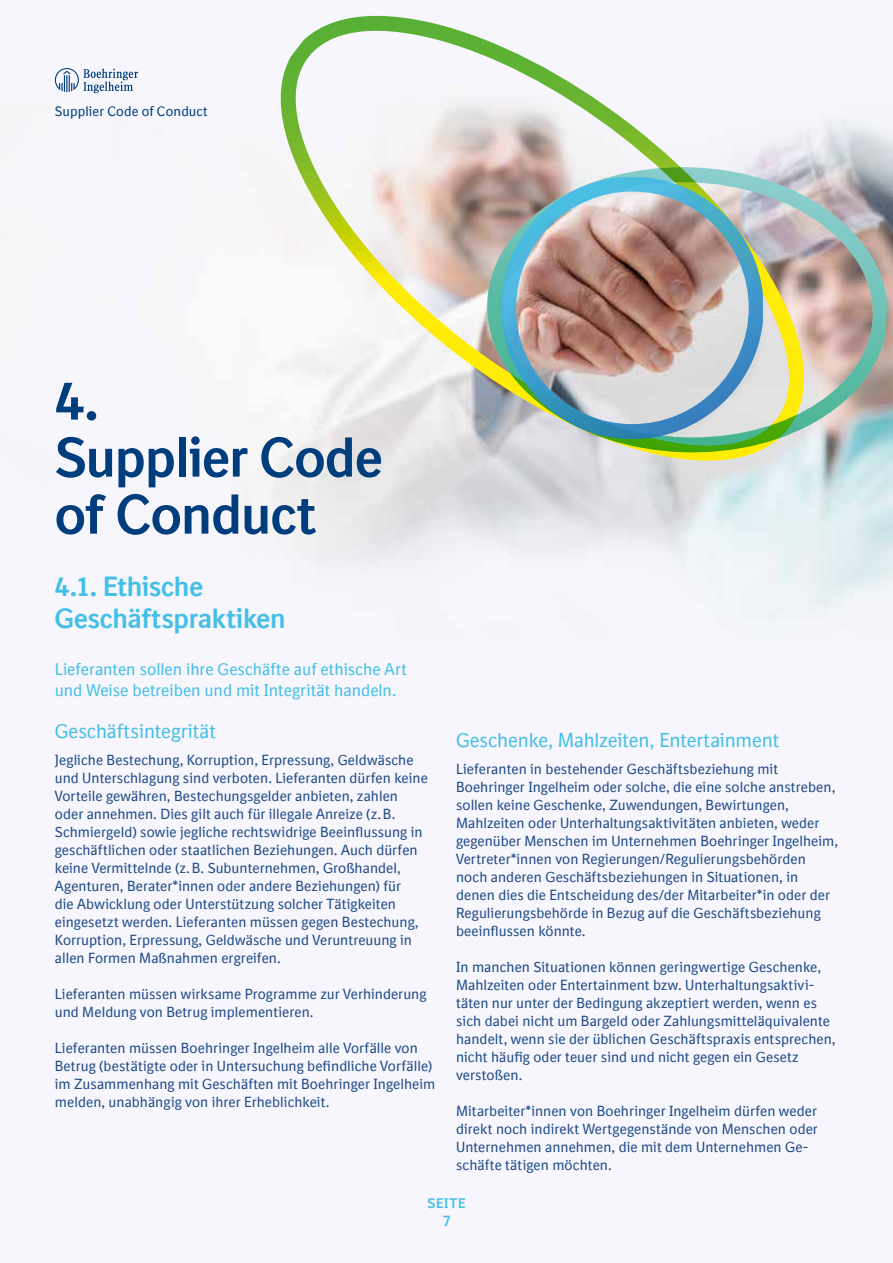
<style>
.page{position:relative;width:893px;height:1263px;background:#fff}
.page>*{position:absolute;margin:0;border:0;box-sizing:border-box;transform-origin:0 0}
.t1{font:700 54px/57px "BI Sans";letter-spacing:-.015em;color:#003d7c}
.t2{font:700 27px/31.5px "BI Sans";letter-spacing:-.01em;color:#44bfe8}
.t3{font:19.5px "BI Sans";letter-spacing:-.01em;color:#44bfe8}
.t4{font:16.5px/21px "BI Sans";letter-spacing:-.005em;color:#44bfe8}
.t5{font:700 15px "BI Sans";color:#44bfe8}
.t6{font:14.25px/18px "BI Sans";letter-spacing:.005em;color:#1e4a87}
.t7{font:13.5px "BI Sans";letter-spacing:.005em;color:#003d7c}
.t8{font:700 13.5px "BI Sans";letter-spacing:.065em;color:#44bfe8}
</style>
<div class="page">
<img style="left:0;top:15px;width:893px;height:623px">
<svg style="left:273px;top:16px;width:539px;height:453px"></svg>
<img style="left:486px;top:167px;width:401px;height:287px">
<img style="left:501px;top:177px;width:262px;height:262px">
<svg style="left:55px;top:68px;width:83px;height:25px"></svg>
<p class="t7" style="left:55px;top:103px;width:154px">Supplier Code of Conduct</p>
<h1 class="t1" style="left:55px;top:372px;width:329px">4.<br>Supplier Code of Conduct</h1>
<h2 class="t2" style="left:55px;top:571px;width:232px">4.1. Ethische<br>Geschäftspraktiken</h2>
<p class="t4" style="left:55px;top:659px;width:353px">Lieferanten sollen ihre Geschäfte auf ethische Art und Weise betreiben und mit Integrität handeln.</p>
<h3 class="t3" style="left:55px;top:720px;width:162px">Geschäftsintegrität</h3>
<p class="t6" style="left:55px;top:751px;width:374px">Jegliche Bestechung, Korruption, Erpressung, Geldwäsche und Unterschlagung sind verboten. Lieferanten dürfen keine Vorteile gewähren, Bestechungsgelder anbieten, zahlen oder annehmen. Dies gilt auch für illegale Anreize (z.B.<br>Schmiergeld) sowie jegliche rechtswidrige Beeinflussung in geschäftlichen oder staatlichen Beziehungen. Auch dürfen keine Vermittelnde (z.B. Subunternehmen, Großhandel, Agenturen, Berater*innen oder andere Beziehungen) für<br>die Abwicklung oder Unterstützung solcher Tätigkeiten eingesetzt werden. Lieferanten müssen gegen Bestechung, Korruption, Erpressung, Geldwäsche und Veruntreuung in allen Formen Maßnahmen ergreifen.</p>
<p class="t6" style="left:55px;top:985px;width:373px">Lieferanten müssen wirksame Programme zur Verhinderung und Meldung von Betrug implementieren.</p>
<p class="t6" style="left:55px;top:1039px;width:382px">Lieferanten müssen Boehringer Ingelheim alle Vorfälle von Betrug (bestätigte oder in Untersuchung befindliche Vorfälle) im Zusammenhang mit Geschäften mit Boehringer Ingelheim melden, unabhängig von ihrer Erheblichkeit.</p>
<h3 class="t3" style="left:456px;top:729px;width:325px">Geschenke, Mahlzeiten, Entertainment</h3>
<p class="t6" style="left:456px;top:760px;width:384px">Lieferanten in bestehender Geschäftsbeziehung mit Boehringer Ingelheim oder solche, die eine solche anstreben, sollen keine Geschenke, Zuwendungen, Bewirtungen, Mahlzeiten oder Unterhaltungsaktivitäten anbieten, weder gegenüber Menschen im Unternehmen Boehringer Ingelheim, Vertreter*innen von Regierungen/Regulierungsbehörden noch anderen Geschäftsbeziehungen in Situationen, in denen dies die Entscheidung des/der Mitarbeiter*in oder der Regulierungsbehörde in Bezug auf die Geschäftsbeziehung beeinflussen könnte.</p>
<p class="t6" style="left:456px;top:958px;width:381px">In manchen Situationen können geringwertige Geschenke, Mahlzeiten oder Entertainment bzw. Unterhaltungsaktivi&shy;täten nur unter der Bedingung akzeptiert werden, wenn es sich dabei nicht um Bargeld oder Zahlungsmitteläquivalente handelt, wenn sie der üblichen Geschäftspraxis entsprechen, nicht häufig oder teuer sind und nicht gegen ein Gesetz verstoßen.</p>
<p class="t6" style="left:456px;top:1102px;width:363px">Mitarbeiter*innen von Boehringer Ingelheim dürfen weder direkt noch indirekt Wertgegenstände von Menschen oder Unternehmen annehmen, die mit dem Unternehmen Ge&shy;schäfte tätigen möchten.</p>
<p class="t8" style="left:427px;top:1196px;width:40px">SEITE</p>
<p class="t5" style="left:442px;top:1212px;width:10px">7</p>
</div>
